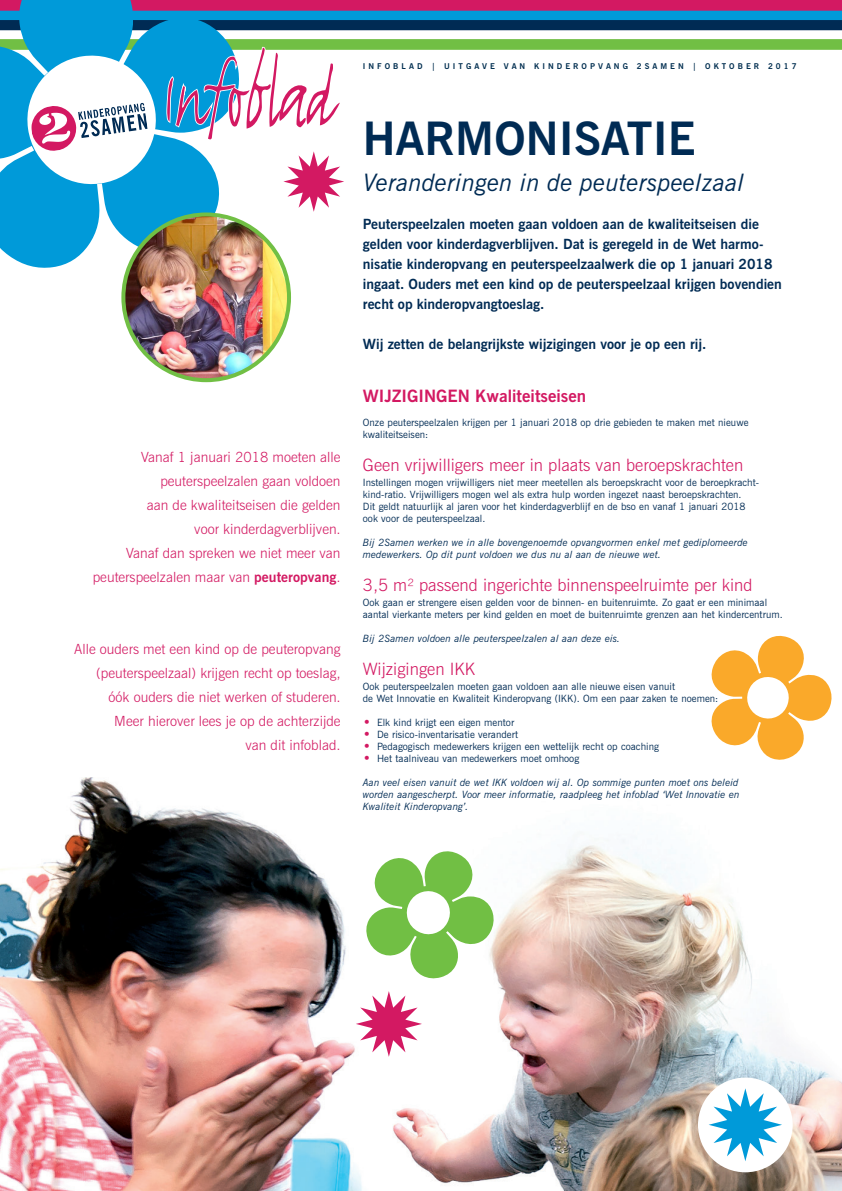
<style>
.page{position:relative;width:842px;height:1191px;background:#fff}
.page>*{position:absolute;margin:0;border:0;box-sizing:border-box;transform-origin:0 0}
.Streamer_script{font:104.6px "Mirakel";letter-spacing:-.02em;color:#d31962;scale:.69 1}
.HOOFDKOP{font:700 46px "News Gothic BT";letter-spacing:.005em;color:#002b54}
.HOOFDKOP-2{font:italic 24px "News Gothic BT";letter-spacing:.005em;color:#002b54}
.TUSSENKOPJES{font:300 17px "News Gothic BT";color:#d31962}
.TUSSENKOPJES-2{font:700 17px "News Gothic BT";color:#d31962}
.INZETTEKST{font:300 14px/24px "News Gothic BT";color:#d31962;text-align:right}
.INTROTEKST{font:700 14px/20px "News Gothic BT";color:#002b54}
.BROOD{font:10px/12px "News Gothic BT";letter-spacing:.005em;color:#002b54}
.CURSIEF_TEKSTJE{font:italic 10px/12px "News Gothic BT";letter-spacing:.005em;color:#002b54}
.Normaal{font:700 8px "News Gothic BT";letter-spacing:.38em;color:#002e50}
.s1{font-weight:700}
.s2{font-size:14px;color:#d31962}
</style>
<div class="page">
<div style="left:0;top:39px;width:842px;height:11px;background:#71bf44"></div>
<div style="left:0;top:20px;width:842px;height:10px;background:#002b54"></div>
<div style="left:0;top:9px;width:842px;height:11px;background:#009ad9"></div>
<div style="left:0;top:0;width:842px;height:11px;background:#d31962"></div>
<svg style="left:0;top:0;width:241px;height:269px;fill:#009ad9"></svg>
<img style="left:0;top:777px;width:842px;height:414px">
<svg style="left:23px;top:0;width:321px;height:212px"></svg>
<img style="left:123px;top:214px;width:166px;height:166px;border-radius:83px">
<div style="left:121px;top:212px;width:170px;height:170px;border:4px solid #71bf44;border-radius:50%"></div>
<svg style="left:366px;top:850px;width:128px;height:129px"></svg>
<svg style="left:711px;top:635px;width:121px;height:125px"></svg>
<div style="left:698px;top:1077px;width:95px;height:95px;background:#fff;border-radius:50%"></div>
<svg style="left:709px;top:1088px;width:73px;height:73px"></svg>
<svg style="left:356px;top:991px;width:66px;height:65px"></svg>
<p class="Streamer_script" style="left:163px;top:37px;width:251px">Infoblad</p>
<p class="INZETTEKST" style="left:141px;top:445px;width:201px">Vanaf 1 januari 2018 moeten alle peuterspeelzalen gaan voldoen aan de kwaliteitseisen die gelden voor kinderdagverblijven.</p>
<p class="INZETTEKST" style="left:93px;top:541px;width:249px">Vanaf dan spreken we niet meer van peuterspeelzalen maar van <span class="s1">peuteropvang</span>.</p>
<p class="INZETTEKST" style="left:74px;top:637px;width:268px">Alle ouders met een kind op de peuteropvang (peuterspeelzaal) krijgen recht op toeslag, óók ouders die niet werken of studeren.<br>Meer hierover lees je op de achterzijde<br>van dit infoblad.</p>
<p class="Normaal" style="left:363px;top:61px;width:435px">INFOBLAD | UITGAVE VAN KINDEROPVANG 2SAMEN | OKTOBER 2017</p>
<p class="HOOFDKOP" style="left:363px;top:110px;width:334px">HARMONISATIE</p>
<p class="HOOFDKOP-2" style="left:363px;top:167px;width:383px">Veranderingen in de peuterspeelzaal</p>
<p class="INTROTEKST" style="left:363px;top:214px;width:420px">Peuterspeelzalen moeten gaan voldoen aan de kwaliteitseisen die gelden voor kinderdagverblijven. Dat is geregeld in de Wet harmo&shy;nisatie kinderopvang en peuterspeelzaalwerk die op 1 januari 2018 ingaat. Ouders met een kind op de peuterspeelzaal krijgen bovendien recht op kinderopvangtoeslag.</p>
<p class="INTROTEKST" style="left:363px;top:334px;width:345px">Wij zetten de belangrijkste wijzigingen voor je op een rij.</p>
<p class="TUSSENKOPJES-2" style="left:363px;top:385px;width:225px">WIJZIGINGEN Kwaliteitseisen</p>
<p class="BROOD" style="left:363px;top:416px;width:387px">Onze peuterspeelzalen krijgen per 1 januari 2018 op drie gebieden te maken met nieuwe</p>
<p class="BROOD" style="left:363px;top:428px;width:67px">kwaliteitseisen:</p>
<p class="TUSSENKOPJES" style="left:363px;top:454px;width:382px">Geen vrijwilligers meer in plaats van beroepskrachten</p>
<p class="BROOD" style="left:363px;top:476px;width:398px">Instellingen mogen vrijwilligers niet meer meetellen als beroepskracht voor de beroepkracht&shy;kind-ratio. Vrijwilligers mogen wel als extra hulp worden ingezet naast beroepskrachten.<br>Dit geldt natuurlijk al jaren voor het kinderdagverblijf en de bso en vanaf 1 januari 2018 ook voor de peuterspeelzaal.</p>
<p class="CURSIEF_TEKSTJE" style="left:363px;top:536px;width:386px">Bij 2Samen werken we in alle bovengenoemde opvangvormen enkel met gediplomeerde medewerkers. Op dit punt voldoen we dus nu al aan de nieuwe wet.</p>
<p class="TUSSENKOPJES" style="left:363px;top:574px;width:391px">3,5 m² passend ingerichte binnenspeelruimte per kind</p>
<p class="BROOD" style="left:363px;top:596px;width:421px">Ook gaan er strengere eisen gelden voor de binnen- en buitenruimte. Zo gaat er een minimaal aantal vierkante meters per kind gelden en moet de buitenruimte grenzen aan het kindercentrum.</p>
<p class="CURSIEF_TEKSTJE" style="left:363px;top:632px;width:259px">Bij 2Samen voldoen alle peuterspeelzalen al aan deze eis.</p>
<p class="TUSSENKOPJES" style="left:363px;top:658px;width:114px">Wijzigingen IKK</p>
<p class="BROOD" style="left:363px;top:680px;width:314px">Ook peuterspeelzalen moeten gaan voldoen aan alle nieuwe eisen vanuit</p>
<p class="BROOD" style="left:363px;top:692px;width:357px">de Wet Innovatie en Kwaliteit Kinderopvang (IKK). Om een paar zaken te noemen:</p>
<p class="BROOD" style="left:363px;top:716px;width:153px"><span class="s2">•</span> Elk kind krijgt een eigen mentor</p>
<p class="BROOD" style="left:363px;top:728px;width:157px"><span class="s2">•</span> De risico-inventarisatie verandert</p>
<p class="BROOD" style="left:363px;top:740px;width:298px"><span class="s2">•</span> Pedagogisch medewerkers krijgen een wettelijk recht op coaching</p>
<p class="BROOD" style="left:363px;top:752px;width:218px"><span class="s2">•</span> Het taalniveau van medewerkers moet omhoog</p>
<p class="CURSIEF_TEKSTJE" style="left:363px;top:776px;width:378px;text-align:justify">Aan veel eisen vanuit de wet IKK voldoen wij al. Op sommige punten moet ons beleid worden aangescherpt. Voor meer informatie, raadpleeg het infoblad ‘Wet Innovatie en Kwaliteit Kinderopvang’.</p>
</div>
